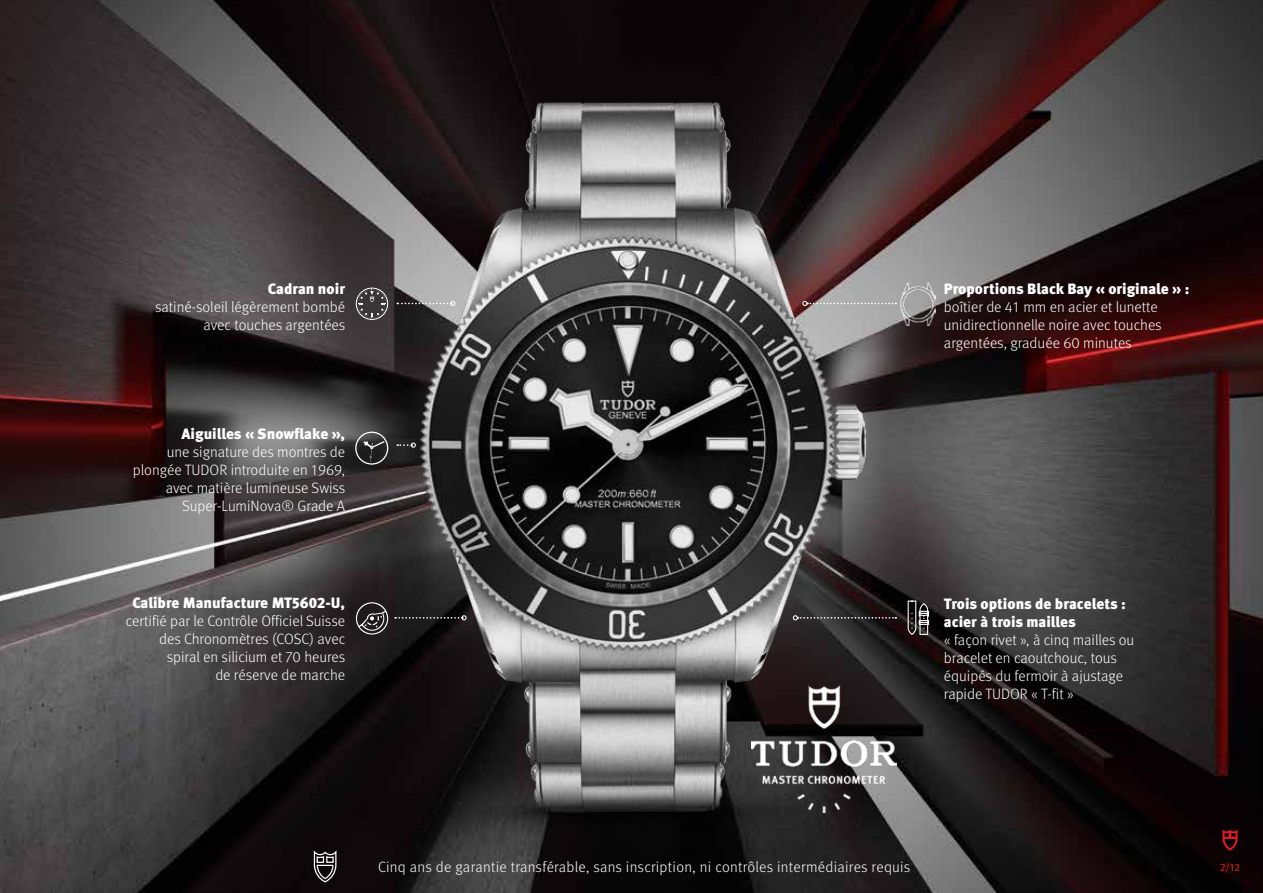
<style>
.page{position:relative;width:1263px;height:893px;background:#fff}
.page>*{position:absolute;margin:0;border:0;box-sizing:border-box;transform-origin:0 0}
.t1{font:300 15px/18px "Meta Pro";color:#fff;text-align:right}
.t2{font:900 15px/18px "Meta Pro";color:#fff}
.t3{font:300 15px "Meta Pro";letter-spacing:.02em;color:#fff}
.t4{font:300 10.5px "Meta Pro";color:#e11b22}
</style>
<div class="page">
<img style="left:0;top:0;width:1263px;height:893px">
<img style="left:316px;top:0;width:633px;height:893px">
<svg style="left:313px;top:848px;width:24px;height:35px"></svg>
<svg style="left:356px;top:602px;width:32px;height:33px"></svg>
<svg style="left:397px;top:301px;width:58px;height:5px"></svg>
<svg style="left:802px;top:301px;width:94px;height:5px"></svg>
<svg style="left:793px;top:615px;width:103px;height:5px"></svg>
<svg style="left:395px;top:615px;width:72px;height:5px"></svg>
<svg style="left:356px;top:288px;width:32px;height:32px"></svg>
<div style="left:355px;top:432px;width:33px;height:33px;border:1px solid #fff;border-radius:50%"></div>
<svg style="left:363px;top:441px;width:22px;height:21px"></svg>
<svg style="left:397px;top:443px;width:19px;height:5px"></svg>
<svg style="left:907px;top:600px;width:23px;height:36px"></svg>
<img style="left:900px;top:282px;width:35px;height:43px">
<img style="left:751px;top:686px;width:145px;height:127px">
<svg style="left:1222px;top:829px;width:15px;height:21px"></svg>
<p class="t2" style="left:268px;top:279px;width:79px">Cadran noir</p>
<p class="t1" style="left:155px;top:297px;width:192px">satiné-soleil légèrement bombé avec touches argentées</p>
<p class="t2" style="left:181px;top:424px;width:165px">Aiguilles « Snowflake »,</p>
<p class="t1" style="left:133px;top:442px;width:214px">une signature des montres de plongée TUDOR introduite en 1969, avec matière lumineuse Swiss<br>Super-LumiNova® Grade A</p>
<p class="t2" style="left:132px;top:593px;width:214px">Calibre Manufacture MT5602-U,</p>
<p class="t1" style="left:126px;top:611px;width:221px">certifié par le Contrôle Officiel Suisse des Chronomètres (COSC) avec spiral en silicium et 70 heures<br>de réserve de marche</p>
<p class="t2" style="left:944px;top:279px;width:247px">Proportions Black Bay « originale » :</p>
<p class="t1" style="left:944px;top:297px;width:219px;text-align:left">boîtier de 41 mm en acier et lunette unidirectionnelle noire avec touches argentées, graduée 60 minutes</p>
<p class="t2" style="left:944px;top:594px;width:183px">Trois options de bracelets : acier à trois mailles</p>
<p class="t1" style="left:944px;top:630px;width:192px;text-align:left">« façon rivet », à cinq mailles ou bracelet en caoutchouc, tous équipés du fermoir à ajustage rapide TUDOR « T‑fit »</p>
<p class="t3" style="left:378px;top:856px;width:534px">Cinq ans de garantie transférable, sans inscription, ni contrôles intermédiaires requis</p>
<p class="t4" style="left:1220px;top:860px;width:21px">2/12</p>
</div>
